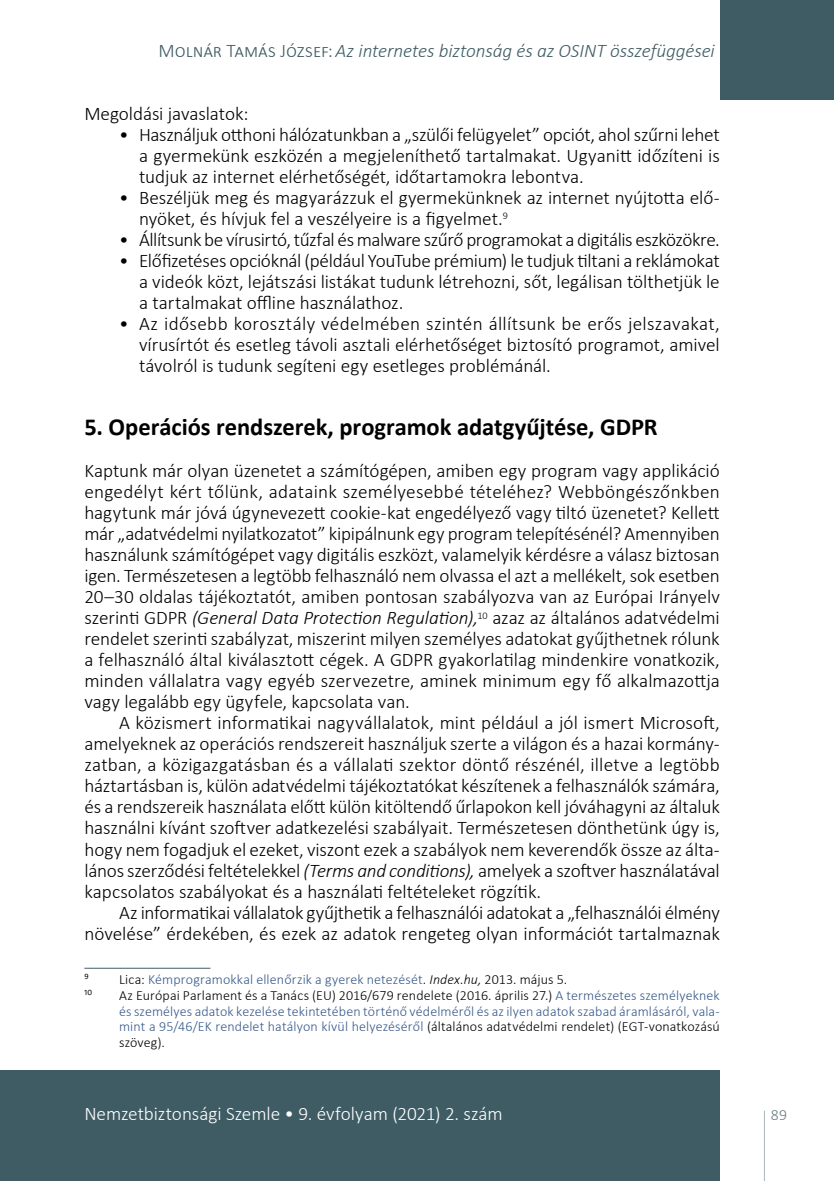
<style>
.page{position:relative;width:834px;height:1181px;background:#fff}
.page>*{position:absolute;margin:0;border:0;box-sizing:border-box;transform-origin:0 0}
.t1{font:700 24.5px "Calibri";color:#000}
.t2{font:300 19.25px/21px "Calibri";letter-spacing:-.005em;color:#000;text-align:justify}
.t3{font:300 19.25px "Calibri";letter-spacing:-.025em;color:#000}
.t4{font:italic 300 19.25px "Calibri";letter-spacing:-.005em;color:#3f5c65}
.t5{font:300 19.25px "Calibri";letter-spacing:-.005em;color:#fff}
.t6{font:300 15.75px "Calibri";color:#6c7c84}
.t7{font:300 14px/15.8px "Calibri";letter-spacing:.01em;color:#38598b;text-align:justify}
.t8{font:8.22px "Calibri";color:#000}
.s1{font-style:normal}
.s2{font-style:italic}
.s3{color:#000}
.s4{font-style:italic;color:#000}
</style>
<div class="page">
<svg style="left:764px;top:1110px;width:1px;height:71px"></svg>
<div style="left:719px;top:0;width:114px;height:99px;background:#3f5c65"></div>
<div style="left:0;top:1070px;width:719px;height:111px;background:#3f5c65"></div>
<hr style="left:84px;top:968px;width:126px;height:1px;background:#3f5c65">
<p class="t4" style="left:158px;top:39px;width:557px"><span class="s1">Molnár Tamás József:</span>Az internetes biztonság és az OSINT összefüggései</p>
<p class="t2" style="left:84px;top:103px;width:166px">Megoldási javaslatok:</p>
<p class="t2" style="left:139px;top:124px;width:582px;text-indent:-20px">• Használjuk otthoni hálózatunkban a „szülői felügyelet” opciót, ahol szűrni lehet a gyermekünk eszközén a megjeleníthető tartalmakat. Ugyanitt időzíteni is tudjuk az internet elérhetőségét, időtartamokra lebontva.</p>
<p class="t2" style="left:139px;top:187px;width:582px;text-indent:-20px">• Beszéljük meg és magyarázzuk el gyermekünknek az internet nyújtotta elő&shy;nyöket, és hívjuk fel a veszélyeire is a figyelmet.<sup>9</sup></p>
<p class="t3" style="left:119px;top:228px;width:602px">• Állítsunk be vírusirtó, tűzfal és malware szűrő programokat a digitális eszközökre.</p>
<p class="t2" style="left:139px;top:250px;width:582px;text-indent:-20px">• Előfizetéses opcióknál (például YouTube prémium) le tudjuk tiltani a reklámokat a videók közt, lejátszási listákat tudunk létrehozni, sőt, legálisan tölthetjük le a tartalmakat offline használathoz.</p>
<p class="t2" style="left:139px;top:313px;width:582px;text-indent:-20px">• Az idősebb korosztály védelmében szintén állítsunk be erős jelszavakat, vírusírtót és esetleg távoli asztali elérhetőséget biztosító programot, amivel távolról is tudunk segíteni egy esetleges problémánál.</p>
<p class="t1" style="left:84px;top:410px;width:574px">5. Operációs rendszerek, programok adatgyűjtése, GDPR</p>
<p class="t2" style="left:84px;top:460px;width:636px">Kaptunk már olyan üzenetet a számítógépen, amiben egy program vagy applikáció engedélyt kért tőlünk, adataink személyesebbé tételéhez? Webböngészőnkben hagytunk már jóvá úgynevezett cookie-kat engedélyező vagy tiltó üzenetet? Kellett már „adatvédelmi nyilatkozatot” kipipálnunk egy program telepítésénél? Amennyiben használunk számítógépet vagy digitális eszközt, valamelyik kérdésre a válasz biztosan igen. Természetesen a legtöbb felhasználó nem olvassa el azt a mellékelt, sok esetben 20–30 oldalas tájékoztatót, amiben pontosan szabályozva van az Európai Irányelv szerinti GDPR <span class="s2">(General Data Protection Regulation),</span><sup>10</sup> azaz az általános adatvédelmi rendelet szerinti szabályzat, miszerint milyen személyes adatokat gyűjthetnek rólunk a felhasználó által kiválasztott cégek. A GDPR gyakorlatilag mindenkire vonatkozik, minden vállalatra vagy egyéb szervezetre, aminek minimum egy fő alkalmazottja vagy legalább egy ügyfele, kapcsolata van.</p>
<p class="t2" style="left:84px;top:712px;width:637px;text-indent:35px">A közismert informatikai nagyvállalatok, mint például a jól ismert Microsoft, amelyeknek az operációs rendszereit használjuk szerte a világon és a hazai kormány&shy;zatban, a közigazgatásban és a vállalati szektor döntő részénél, illetve a legtöbb háztartásban is, külön adatvédelmi tájékoztatókat készítenek a felhasználók számára, és a rendszereik használata előtt külön kitöltendő űrlapokon kell jóváhagyni az általuk használni kívánt szoftver adatkezelési szabályait. Természetesen dönthetünk úgy is, hogy nem fogadjuk el ezeket, viszont ezek a szabályok nem keverendők össze az álta&shy;lános szerződési feltételekkel <span class="s2">(Terms and conditions),</span> amelyek a szoftver használatával kapcsolatos szabályokat és a használati feltételeket rögzítik.</p>
<p class="t2" style="left:84px;top:901px;width:636px;text-align:right">Az informatikai vállalatok gyűjthetik a felhasználói adatokat a „felhasználói élmény növelése” érdekében, és ezek az adatok rengeteg olyan információt tartalmaznak</p>
<p class="t8" style="left:84px;top:971px;width:6px">9</p>
<p class="t7" style="left:119px;top:971px;width:449px"><span class="s3">Lica:</span> Kémprogramokkal ellenőrzik a gyerek netezését<span class="s3">.</span> <span class="s4">Index.hu,</span> <span class="s3">2013. május 5.</span></p>
<p class="t8" style="left:84px;top:986px;width:9px">10</p>
<p class="t7" style="left:119px;top:987px;width:602px"><span class="s3">Az Európai Parlament és a Tanács (EU) 2016/679 rendelete (2016. április 27.)</span> A természetes személyeknek és személyes adatok kezelése tekintetében történő védelméről és az ilyen adatok szabad áramlásáról, vala&shy;mint a -95/46/EK rendelet hatályon kívül helyezéséről <span class="s3">(általános adatvédelmi rendelet) (EGT-vonatkozású szöveg).</span></p>
<p class="t5" style="left:84px;top:1102px;width:420px">Nemzetbiztonsági Szemle • 9. évfolyam (2021) 2. szám</p>
<p class="t6" style="left:770px;top:1105px;width:18px">89</p>
</div>
